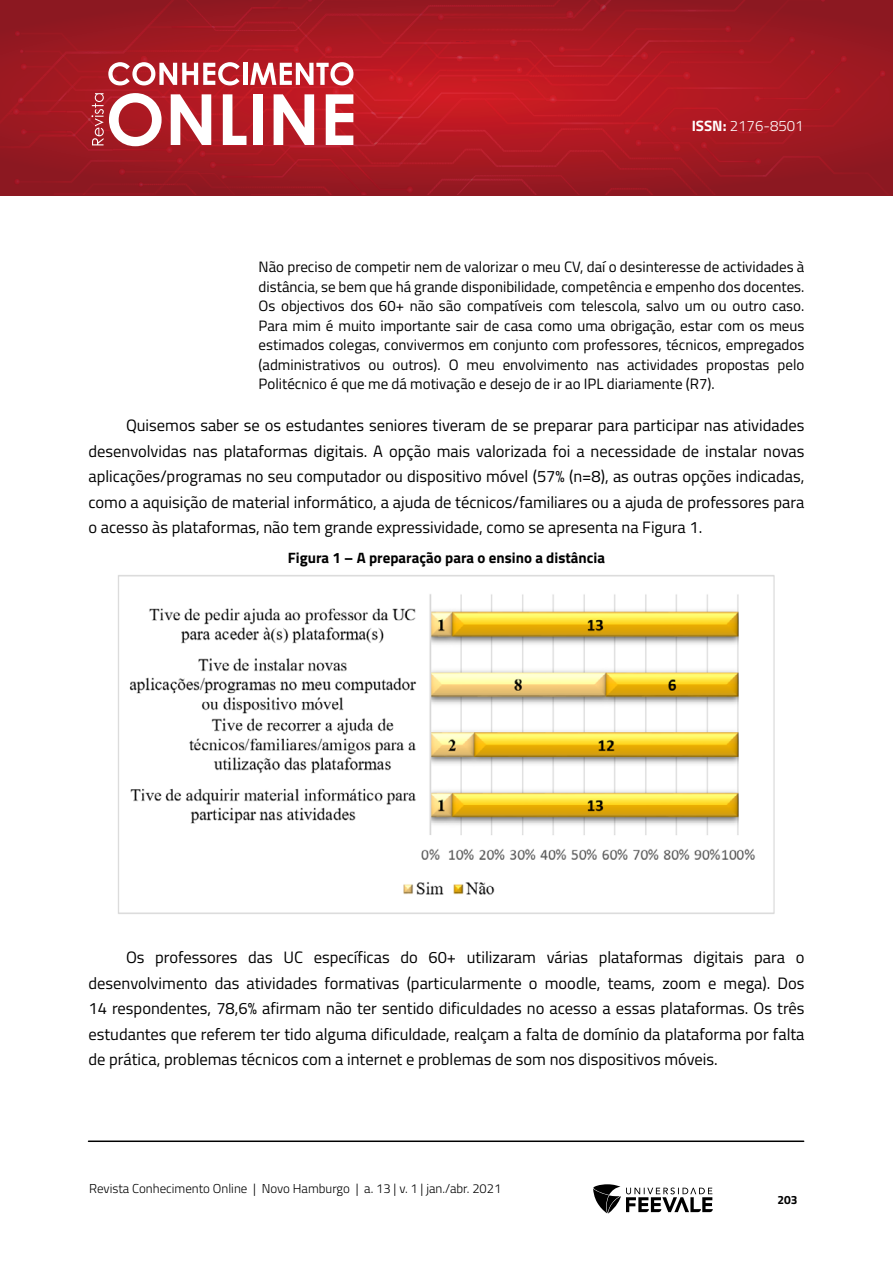
<style>
.page{position:relative;width:893px;height:1263px;background:#fff}
.page>*{position:absolute;margin:0;border:0;box-sizing:border-box;transform-origin:0 0}
.t1{font:16.5px/25.5px "Titillium Web";color:#000;text-align:justify}
.t2{font:15px/19.5px "Titillium Web";color:#000;text-align:justify}
.t3{font:700 15px "Titillium Web";color:#000}
.t4{font:300 15px "Titillium Web";color:#fff}
.t5{font:300 12.9px "Titillium Web";color:#000}
.t6{font:700 12px "Titillium Web";color:#000}
.s1{font-weight:700}
</style>
<div class="page">
<svg style="left:593px;top:1184px;width:120px;height:29px"></svg>
<hr style="left:88px;top:1140px;width:716px;height:2px;background:#000">
<svg style="left:0;top:0;width:889px;height:196px;background:#a9242d"></svg>
<img style="left:118px;top:575px;width:657px;height:339px">
<p class="t4" style="left:692px;top:115px;width:114px"><span class="s1">ISSN:</span> 2176-8501</p>
<p class="t2" style="left:259px;top:256px;width:547px">Não preciso de competir nem de valorizar o meu CV, daí o desinteresse de actividades à distância, se bem que há grande disponibilidade, competência e empenho dos docentes.<br>Os objectivos dos 60+ não são compatíveis com telescola, salvo um ou outro caso.<br>Para mim é muito importante sair de casa como uma obrigação, estar com os meus estimados colegas, convivermos em conjunto com professores, técnicos, empregados (administrativos ou outros). O meu envolvimento nas actividades propostas pelo Politécnico é que me dá motivação e desejo de ir ao IPL diariamente (R7).</p>
<p class="t1" style="left:88px;top:412px;width:718px;text-indent:38px">Quisemos saber se os estudantes seniores tiveram de se preparar para participar nas atividades desenvolvidas nas plataformas digitais. A opção mais valorizada foi a necessidade de instalar novas aplicações/programas no seu computador ou dispositivo móvel (57% (n=8), as outras opções indicadas, como a aquisição de material informático, a ajuda de técnicos/familiares ou a ajuda de professores para o acesso às plataformas, não tem grande expressividade, como se apresenta na Figura 1.</p>
<p class="t3" style="left:288px;top:546px;width:319px">Figura 1 – A preparação para o ensino a distância</p>
<p class="t1" style="left:88px;top:944px;width:717px;text-indent:38px">Os professores das UC específicas do 60+ utilizaram várias plataformas digitais para o desenvolvimento das atividades formativas (particularmente o moodle, teams, zoom e mega). Dos 14 respondentes, 78,6% afirmam não ter sentido dificuldades no acesso a essas plataformas. Os três estudantes que referem ter tido alguma dificuldade, realçam a falta de domínio da plataforma por falta de prática, problemas técnicos com a internet e problemas de som nos dispositivos móveis.</p>
<p class="t5" style="left:89px;top:1179px;width:414px">Revista Conhecimento Online | Novo Hamburgo | a. 13 | v. 1 | jan./abr. 2021</p>
<p class="t6" style="left:777px;top:1190px;width:22px">203</p>
</div>
